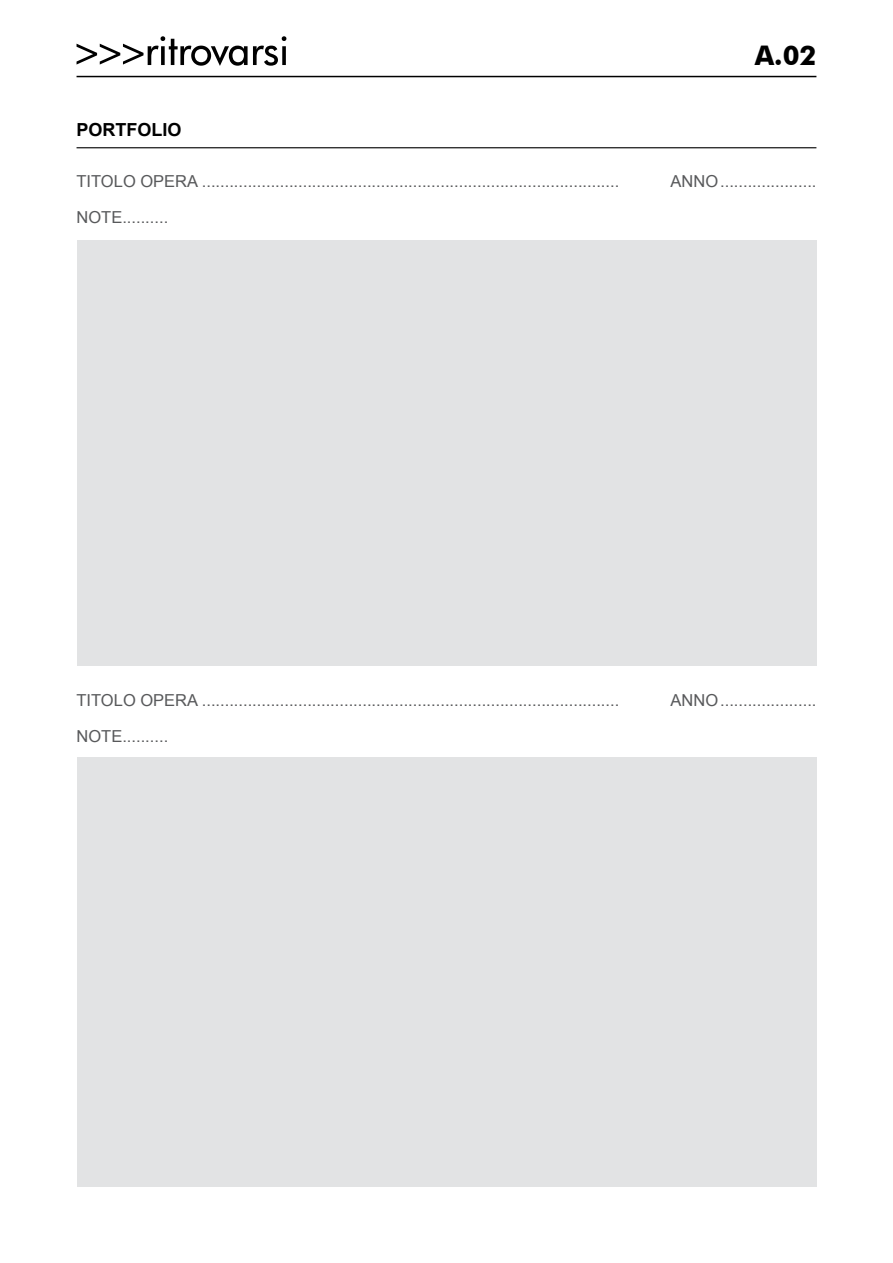
<style>
.page{position:relative;width:893px;height:1263px;background:#fff}
.page>*{position:absolute;margin:0;border:0;box-sizing:border-box;transform-origin:0 0}
.t1{font:700 27px "Futura BT";color:#000}
.t2{font:700 18px "Arial";color:#000}
.t3{font:16.5px "Arial";color:#58595b}
</style>
<div class="page">
<hr style="left:77px;top:147px;width:739px;height:1px;background:#000">
<div style="left:77px;top:757px;width:739px;height:429px;background:#e2e3e4"></div>
<div style="left:77px;top:240px;width:739px;height:425px;background:#e2e3e4"></div>
<hr style="left:77px;top:76px;width:739px;height:1px;background:#000">
<svg style="left:77px;top:36px;width:209px;height:30px"></svg>
<h1 class="t1" style="left:755px;top:39px;width:63px">A.02</h1>
<p class="t2" style="left:77px;top:118px;width:107px">PORTFOLIO</p>
<p class="t3" style="left:77px;top:171px;width:544px">TITOLO OPERA ...........................................................................................</p>
<p class="t3" style="left:671px;top:171px;width:147px">ANNO .....................</p>
<p class="t3" style="left:77px;top:207px;width:93px">NOTE..........</p>
<p class="t3" style="left:77px;top:689px;width:544px">TITOLO OPERA ...........................................................................................</p>
<p class="t3" style="left:671px;top:689px;width:147px">ANNO .....................</p>
<p class="t3" style="left:77px;top:725px;width:93px">NOTE..........</p>
</div>
